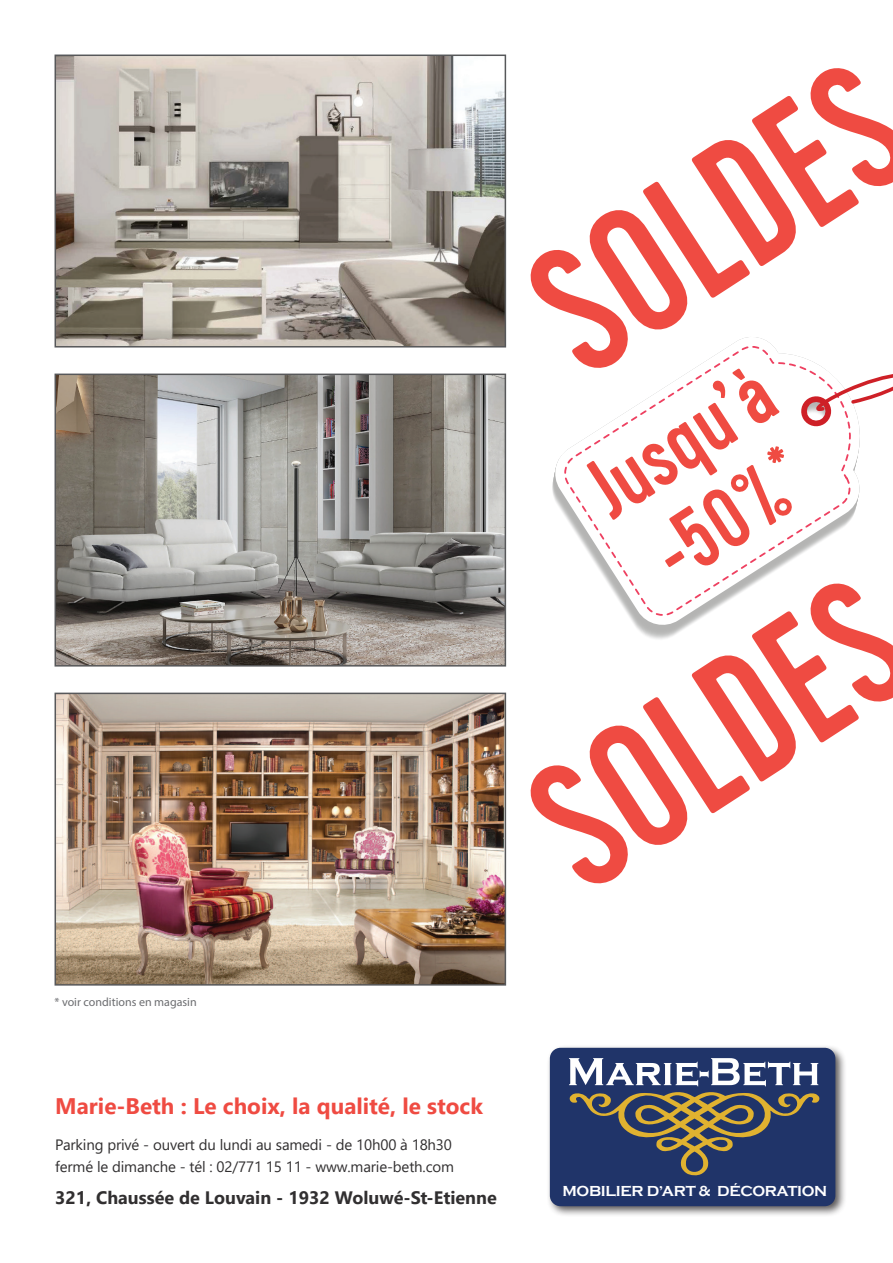
<style>
.page{position:relative;width:893px;height:1263px;background:#fff}
.page>*{position:absolute;margin:0;border:0;box-sizing:border-box;transform-origin:0 0}
.t1{font:500 184.05px "Cervo";color:#ef4b42}
.t2{font:500 87.15px/90px "Cervo";color:#ef4b42}
.t3{font:700 22.5px "Segoe UI";color:#ef4b42}
.t4{font:700 18px "Segoe UI";color:#312f30}
.t5{font:15px/22px "Segoe UI";letter-spacing:-.01em;color:#312f30}
.t6{font:700 15px "Copperplate Gothic";letter-spacing:-.02em;color:#fff}
.t7{font:12px "Myriad Pro";color:#6c6d70}
</style>
<div class="page">
<div style="left:546px;top:1044px;width:301px;height:174px;background:#231f20;opacity:.75"></div>
<div style="left:550px;top:1048px;width:285px;height:158px;background:#203469;border-radius:11px"></div>
<svg style="left:569px;top:1058px;width:251px;height:118px"></svg>
<img style="left:58px;top:58px;width:445px;height:286px">
<div style="left:55px;top:55px;width:451px;height:292px;border:2px solid #57585a"></div>
<img style="left:58px;top:377px;width:445px;height:286px">
<div style="left:55px;top:374px;width:451px;height:292px;border:2px solid #57585a"></div>
<img style="left:58px;top:696px;width:445px;height:286px">
<div style="left:55px;top:693px;width:451px;height:292px;border:2px solid #57585a"></div>
<svg style="left:552px;top:337px;width:308px;height:292px"></svg>
<svg style="left:560px;top:342px;width:294px;height:278px"></svg>
<svg style="left:799px;top:337px;width:94px;height:143px"></svg>
<h1 class="t1" style="left:493px;top:237px;width:403px;rotate:-33deg">SOLDES</h1>
<h2 class="t2" style="left:572px;top:460px;width:205px;rotate:-33deg">Jusqu’à -50%<sup>*</sup></h2>
<h1 class="t1" style="left:493px;top:752px;width:403px;rotate:-33deg">SOLDES</h1>
<p class="t7" style="left:55px;top:995px;width:144px">* voir conditions en magasin</p>
<h3 class="t3" style="left:55px;top:1085px;width:429px">Marie-Beth : Le choix, la qualité, le stock</h3>
<p class="t5" style="left:55px;top:1132px;width:400px">Parking privé - ouvert du lundi au samedi - de 10h00 à 18h30 fermé le dimanche - tél : 02/771 15 11 - www.marie-beth.com</p>
<p class="t4" style="left:55px;top:1180px;width:443px">321, Chaussée de Louvain - 1932 Woluwé-St-Etienne</p>
<p class="t6" style="left:562px;top:1182px;width:266px">MOBILIER D’ART &amp; DÉCORATION</p>
</div>
